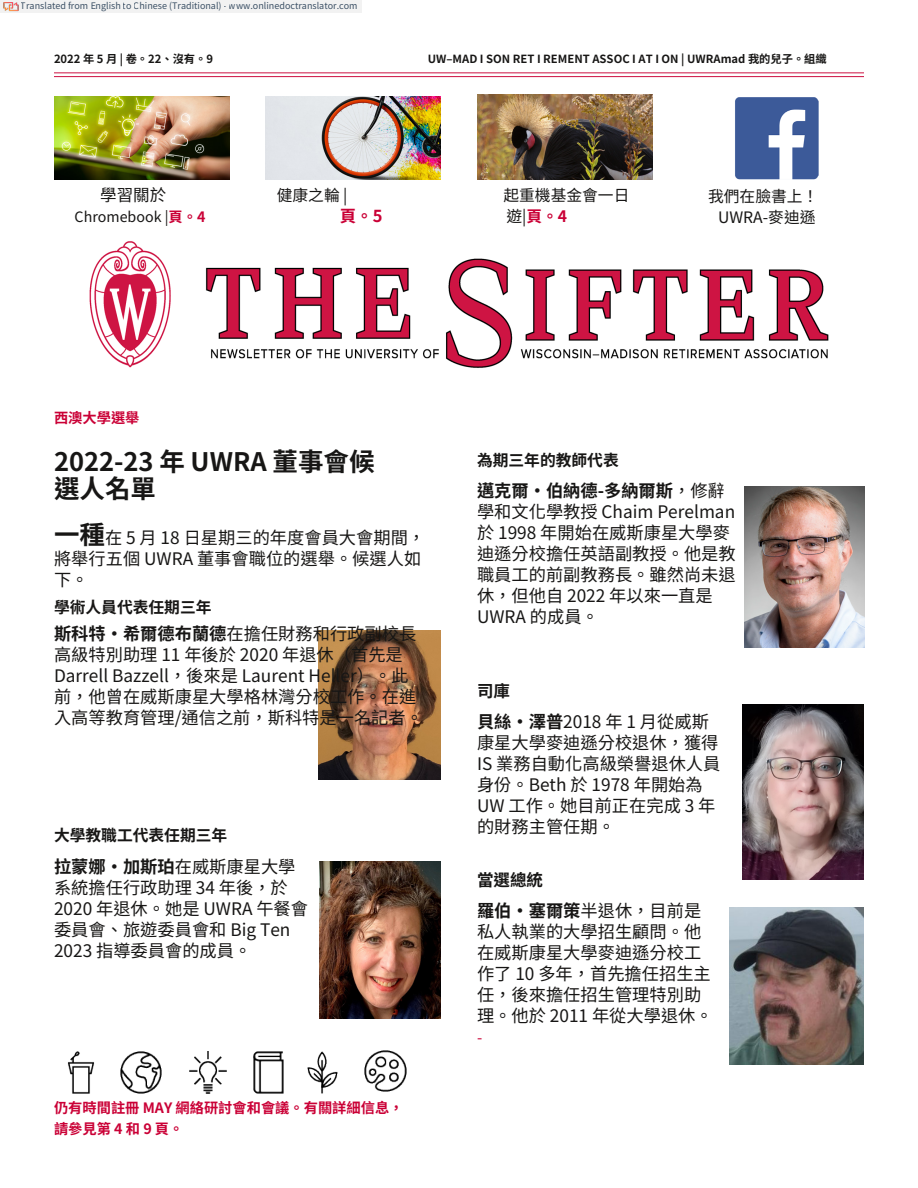
<style>
.page{position:relative;width:918px;height:1188px;background:#fff}
.page>*{position:absolute;margin:0;border:0;box-sizing:border-box;transform-origin:0 0}
.t1{font:700 25.5px/27px "Noto Sans CJ Ktc";color:#171615}
.t2{font:17.25px/21px "Noto Sans CJ Ktc";color:#171615}
.t3{font:700 16.5px "Noto Sans CJ Ktc";color:#171615}
.t4{font:16.5px "Noto Sans CJ Ktc";color:#171615}
.t5{font:700 16.5px "Noto Sans CJ Ktc";color:#ca0036}
.t6{font:15.75px/21px "Noto Sans CJ Ktc";color:#171615}
.t7{font:700 15.75px "Noto Sans CJ Ktc";color:#171615}
.t8{font:15px "Noto Sans CJ Ktc";color:#ca0036}
.t9{font:700 14.25px/21px "Noto Sans CJ Ktc";color:#ca0036}
.t10{font:14.25px "Noto Sans CJ Ktc";color:#171615}
.t11{font:700 11.25px "Noto Sans CJ Ktc";color:#171615}
.t12{font:9px "Noto Sans CJ Ktc";color:rgb(15 43 70/.8)}
.s1{font-weight:700;color:#ca0036}
.s2{font-weight:700}
.s3{font-weight:700;font-size:25.5px}
</style>
<div class="page">
<img style="left:735px;top:97px;width:83px;height:83px">
<img style="left:89px;top:241px;width:740px;height:127px">
<hr style="left:54px;top:72px;width:810px;height:1px;background:#cd1141">
<hr style="left:54px;top:76px;width:810px;height:1px;background:#cd1141">
<img style="left:266px;top:96px;width:175px;height:84px">
<img style="left:318px;top:631px;width:123px;height:148px">
<img style="left:319px;top:862px;width:122px;height:156px">
<img style="left:744px;top:486px;width:121px;height:162px">
<img style="left:742px;top:705px;width:122px;height:175px">
<img style="left:729px;top:907px;width:135px;height:158px">
<img style="left:54px;top:96px;width:175px;height:84px">
<img style="left:477px;top:94px;width:175px;height:86px">
<img style="left:68px;top:1052px;width:26px;height:42px">
<img style="left:120px;top:1052px;width:42px;height:42px">
<img style="left:189px;top:1052px;width:38px;height:42px">
<img style="left:254px;top:1052px;width:29px;height:42px">
<img style="left:308px;top:1052px;width:30px;height:42px">
<img style="left:364px;top:1050px;width:42px;height:42px">
<div style="left:0;top:0;width:362px;height:14px;background:#f2f2f2"></div>
<img style="left:4px;top:2px;width:15px;height:12px">
<p class="t12" style="left:21px;top:-1px;width:338px">Translated from English to Chinese (Traditional) - www.onlinedoctranslator.com</p>
<p class="t11" style="left:54px;top:50px;width:161px">2022 年 5 ⽉ | 卷。22、沒有。9</p>
<p class="t11" style="left:428px;top:50px;width:401px">UW‒MAD I SON RET I REMENT ASSOC I AT I ON | UWRAmad 我的兒⼦。組織</p>
<p class="t4" style="left:100px;top:182px;width:67px">學習關於</p>
<p class="t10" style="left:75px;top:205px;width:132px">Chromebook |<span class="s1">⾴。4</span></p>
<p class="t6" style="left:277px;top:183px;width:72px">健康之輪 |</p>
<p class="t5" style="left:340px;top:203px;width:44px">⾴。5</p>
<p class="t6" style="left:503px;top:184px;width:127px">起重機基⾦會⼀⽇遊|<span class="s1">⾴。4</span></p>
<p class="t6" style="left:708px;top:184px;width:112px;text-align:center">我們在臉書上！<br>UWRA-⿆迪遜</p>
<p class="t9" style="left:54px;top:406px;width:87px">西澳⼤學選舉</p>
<h1 class="t1" style="left:54px;top:446px;width:322px">2022-23 年 UWRA 董事會候選⼈名單</h1>
<p class="t7" style="left:477px;top:447px;width:143px">為期三年的教師代表</p>
<p class="t2" style="left:477px;top:479px;width:260px"><span class="s2">邁克爾·伯納德-多納爾斯</span>，修辭學和⽂化學教授 Chaim Perelman於 1998 年開始在威斯康星⼤學⿆迪遜分校擔任英語副教授。他是教職員⼯的前副教務⻑。雖然尚未退休，但他⾃ 2022 年以來⼀直是<br>UWRA 的成員。</p>
<p class="t2" style="left:54px;top:526px;width:373px"><span class="s3">⼀種</span>在 5 ⽉ 18 ⽇星期三的年度會員⼤會期間，將舉⾏五個 UWRA 董事會職位的選舉。候選⼈如下。</p>
<p class="t7" style="left:54px;top:595px;width:159px">學術⼈員代表任期三年</p>
<p class="t2" style="left:54px;top:622px;width:371px"><span class="s2">斯科特·希爾德布蘭德</span>在擔任財務和⾏政副校⻑ ⾼級特別助理 11 年後於 2020 年退休（⾸先是<br>Darrell Bazzell，後來是 Laurent Heller）。此前，他曾在威斯康星⼤學格林灣分校⼯作。在進⼊⾼等教育管理/通信之前，斯科特是⼀名記者。</p>
<p class="t3" style="left:477px;top:677px;width:34px">司庫</p>
<p class="t2" style="left:477px;top:710px;width:245px"><span class="s2">⾙絲·澤普</span>2018 年 1 ⽉從威斯康星⼤學⿆迪遜分校退休，獲得<br>IS 業務⾃動化⾼級榮譽退休⼈員⾝份。Beth 於 1978 年開始為<br>UW ⼯作。她⽬前正在完成 3 年</p>
<p class="t7" style="left:54px;top:823px;width:175px">⼤學教職⼯代表任期三年</p>
<p class="t2" style="left:54px;top:855px;width:256px"><span class="s2">拉蒙娜·加斯珀</span>在威斯康星⼤學系統擔任⾏政助理 34 年後，於<br>2020 年退休。她是 UWRA 午餐會委員會、旅遊委員會和 Big Ten<br>2023 指導委員會的成員。</p>
<p class="t9" style="left:54px;top:1096px;width:351px">仍有時間註冊 MAY 網絡研討會和會議。有關詳細信息，請參⾒第 4 和 9 ⾴。</p>
<p class="t2" style="left:477px;top:815px;width:139px">的財務主管任期。</p>
<p class="t3" style="left:477px;top:866px;width:67px">當選總統</p>
<p class="t2" style="left:477px;top:899px;width:237px"><span class="s2">羅伯·塞爾策</span>半退休，⽬前是私⼈執業的⼤學招⽣顧問。他在威斯康星⼤學⿆迪遜分校⼯作了 10 多年，⾸先擔任招⽣主任，後來擔任招⽣管理特別助理。他於 2011 年從⼤學退休。</p>
<p class="t8" style="left:477px;top:1026px;width:7px">-</p>
</div>
